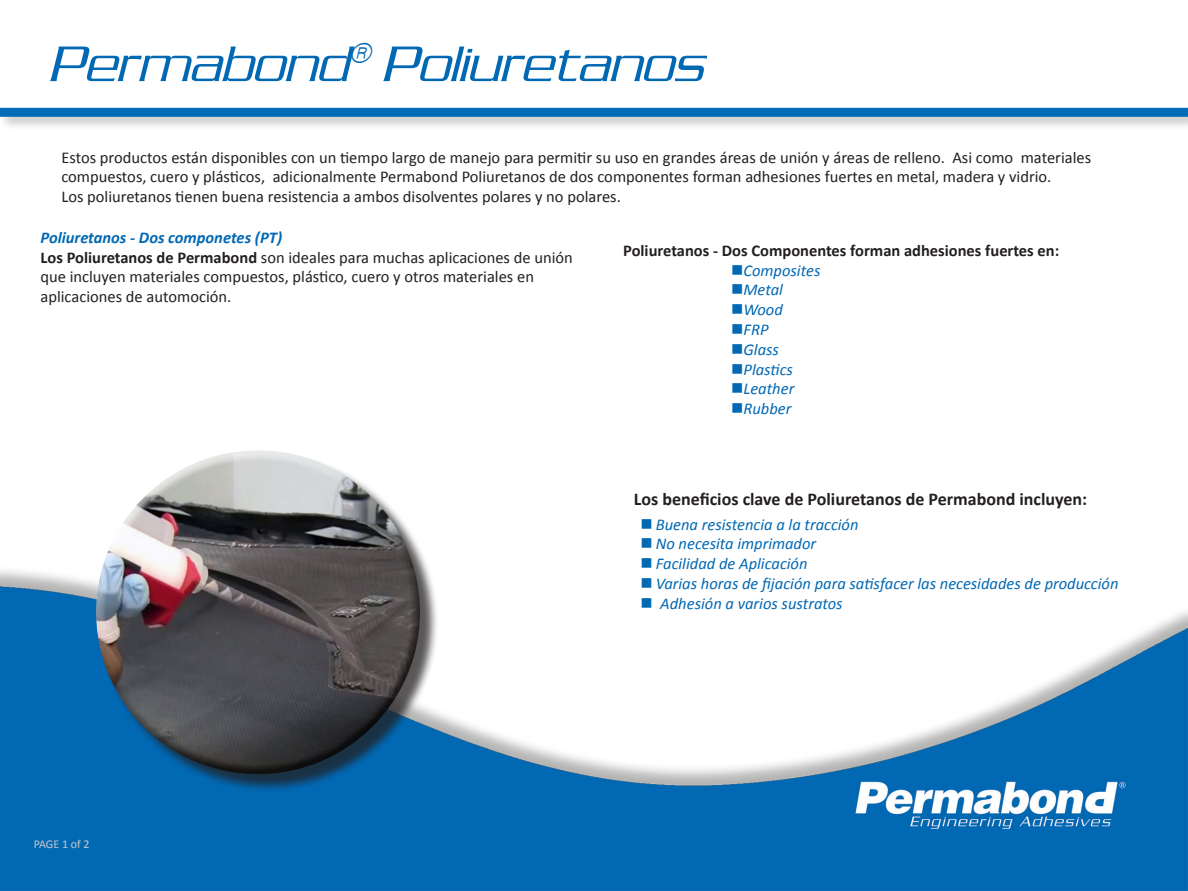
<style>
.page{position:relative;width:1188px;height:891px;background:#fff}
.page>*{position:absolute;margin:0;border:0;box-sizing:border-box;transform-origin:0 0}
.t1{font:italic 54px "Serpentine ICG Light";color:#0168b3}
.t2{font:700 18px "Calibri";color:#231f20}
.t3{font:16.5px/19.8px "Calibri";color:#231f20}
.t4{font:italic 16.5px "Calibri";color:#0168b3}
.t5{font:700 16.5px "Calibri";color:#231f20}
.t6{font:italic 700 16.5px "Calibri";color:#0168b3}
.t7{font:12px "Calibri";letter-spacing:-.005em;color:#c7c8ca}
.s1{font-weight:700}
</style>
<div class="page">
<img style="left:0;top:570px;width:1188px;height:321px">
<div style="left:98px;top:452px;width:340px;height:341px;background:#231f20;opacity:.75"></div>
<div style="left:96px;top:448px;width:308px;height:246px;background:#fff;opacity:.75"></div>
<div style="left:102px;top:501px;width:320px;height:274px;background:#231f20;opacity:.75"></div>
<div style="left:0;top:106px;width:1188px;height:25px;background:#231f20;opacity:.25"></div>
<div style="left:0;top:108px;width:1188px;height:9px;background:#006bb6"></div>
<p class="t1" style="left:48px;top:34px;width:656px">Permabond<sup>®</sup> Poliuretanos</p>
<p class="t3" style="left:61px;top:147px;width:1031px">Estos productos están disponibles con un tiempo largo de manejo para permitir su uso en grandes áreas de unión y áreas de relleno. Asi como materiales compuestos, cuero y plásticos, adicionalmente Permabond Poliuretanos de dos componentes forman adhesiones fuertes en metal, madera y vidrio.</p>
<p class="t3" style="left:61px;top:187px;width:561px">Los poliuretanos tienen buena resistencia a ambos disolventes polares y no polares.</p>
<p class="t6" style="left:41px;top:227px;width:243px">Poliuretanos - Dos componetes (PT)</p>
<p class="t3" style="left:41px;top:247px;width:534px"><span class="s1">Los Poliuretanos de Permabond</span> son ideales para muchas aplicaciones de unión que incluyen materiales compuestos, plástico, cuero y otros materiales en aplicaciones de automoción.</p>
<p class="t5" style="left:623px;top:240px;width:438px">Poliuretanos - Dos Componentes forman adhesiones fuertes en:</p>
<p class="t4" style="left:731px;top:259px;width:91px">■Composites</p>
<p class="t4" style="left:731px;top:279px;width:53px">■Metal</p>
<p class="t4" style="left:731px;top:298px;width:53px">■Wood</p>
<p class="t4" style="left:731px;top:318px;width:39px">■FRP</p>
<p class="t4" style="left:731px;top:338px;width:49px">■Glass</p>
<p class="t4" style="left:731px;top:358px;width:63px">■Plastics</p>
<p class="t4" style="left:731px;top:378px;width:65px">■Leather</p>
<p class="t4" style="left:731px;top:397px;width:62px">■Rubber</p>
<p class="t2" style="left:634px;top:487px;width:455px">Los beneficios clave de Poliuretanos de Permabond incluyen:</p>
<p class="t7" style="left:34px;top:836px;width:57px">PAGE 1 of 2</p>
<p class="t4" style="left:641px;top:513px;width:220px">■ Buena resistencia a la tracción</p>
<p class="t4" style="left:641px;top:533px;width:177px">■ No necesita imprimador</p>
<p class="t4" style="left:641px;top:552px;width:169px">■ Facilidad de Aplicación</p>
<p class="t4" style="left:641px;top:572px;width:480px">■ Varias horas de fijación para satisfacer las necesidades de producción</p>
<p class="t4" style="left:641px;top:592px;width:204px">■ Adhesión a varios sustratos</p>
</div>
